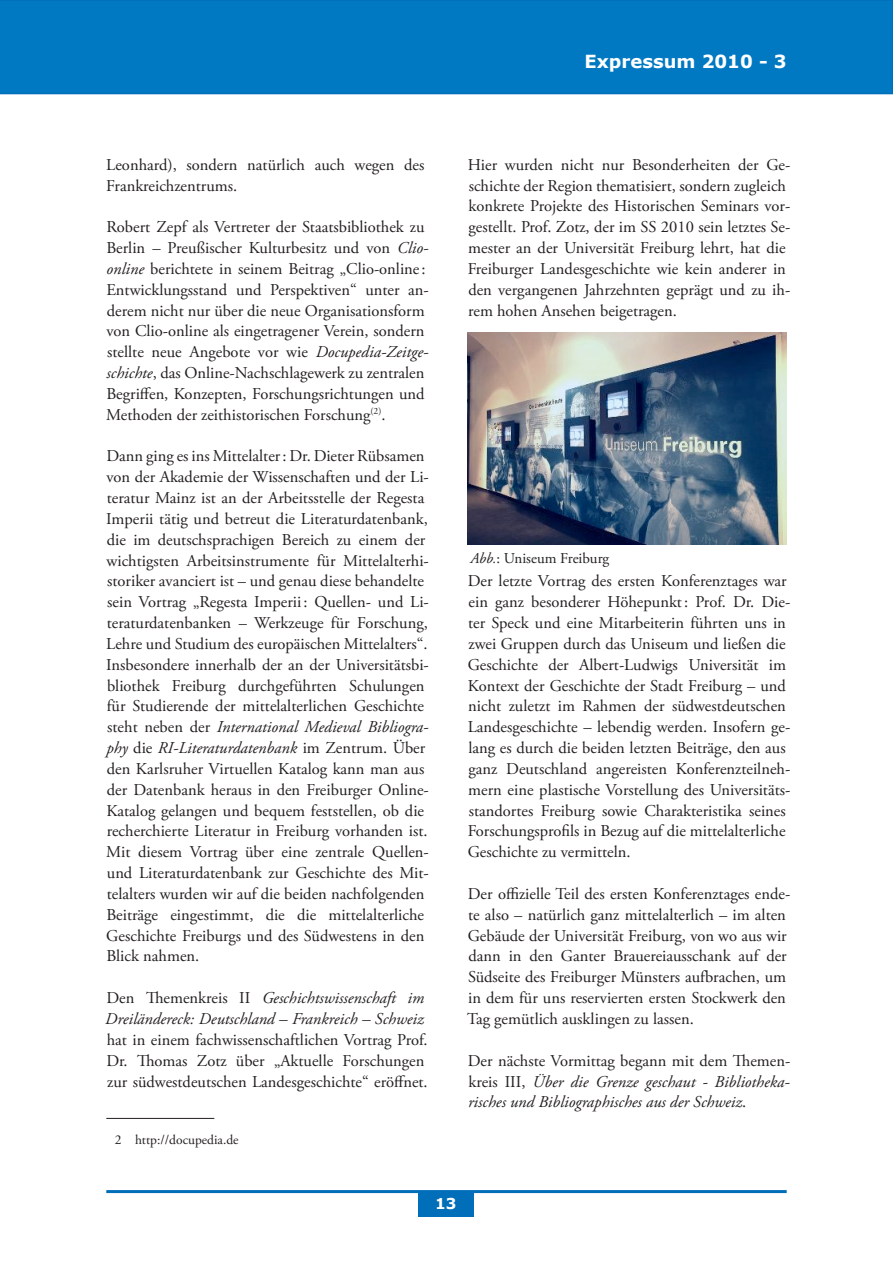
<style>
.page{position:relative;width:893px;height:1263px;background:#fff}
.page>*{position:absolute;margin:0;border:0;box-sizing:border-box;transform-origin:0 0}
.t1{font:700 18px "Verdana";color:#fff}
.Standart-Text{font:16.5px/20.9px "Adobe Garamond Pro";color:#231f20}
.Fußnote{font:16.5px/20.9px "Adobe Garamond Pro";color:#231f20}
.Standart-Text-2{font:italic 16.5px/20.9px "Adobe Garamond Pro";color:#231f20;text-align:justify}
.Bildbeschriftung{font:15px "Adobe Garamond Pro";color:#231f20}
.t2{font:700 15px "Verdana";color:#fff}
.Fußnote-2{font:13.5px "Adobe Garamond Pro";color:#231f20}
.s1{font-style:italic}
.s2{font-style:normal}
</style>
<div class="page">
<div style="left:0;top:0;width:893px;height:94px;background:#0079c2"></div>
<hr style="left:106px;top:1118px;width:108px;height:1px;background:#231f20">
<img style="left:468px;top:332px;width:319px;height:212px">
<div style="left:418px;top:1191px;width:56px;height:26px;background:#006eb8"></div>
<hr style="left:106px;top:1190px;width:681px;height:3px;background:#006eb8">
<p class="t1" style="left:584px;top:49px;width:204px">Expressum 2010 - 3</p>
<p class="Standart-Text" style="left:106px;top:155px;width:320px">Leonhard), sondern natürlich auch wegen des<br>Frankreichzentrums.</p>
<p class="Standart-Text" style="left:106px;top:217px;width:324px">Robert Zepf als Vertreter der Staatsbibliothek zu Berlin – Preußischer Kulturbesitz und von <span class="s1">Clio&shy;online</span> berichtete in seinem Beitrag „Clio-online:<br>Entwicklungsstand und Perspektiven“ unter an&shy;derem nicht nur über die neue Organisationsform von Clio-online als eingetragener Verein, sondern stellte neue Angebote vor wie <span class="s1">Docupedia-Zeitge&shy;schichte</span>, das Online-Nachschlagewerk zu zentralen Begriffen, Konzepten, Forschungsrichtungen und Methoden der zeithistorischen Forschung<sup>(2)</sup>.</p>
<p class="Standart-Text" style="left:106px;top:446px;width:324px">Dann ging es ins Mittelalter: Dr. Dieter Rübsamen von der Akademie der Wissenschaften und der Li&shy;teratur Mainz ist an der Arbeitsstelle der Regesta Imperii tätig und betreut die Literaturdatenbank, die im deutschsprachigen Bereich zu einem der wichtigsten Arbeitsinstrumente für Mittelalterhi&shy;storiker avanciert ist – und genau diese behandelte sein Vortrag „Regesta Imperii: Quellen- und Li&shy;teraturdatenbanken – Werkzeuge für Forschung, Lehre und Studium des europäischen Mittelalters“.<br>Insbesondere innerhalb der an der Universitätsbi&shy;bliothek Freiburg durchgeführten Schulungen für Studierende der mittelalterlichen Geschichte steht neben der <span class="s1">International Medieval Bibliogra&shy;phy</span> die <span class="s1">RI-Literaturdatenbank</span> im Zentrum. Über den Karlsruher Virtuellen Katalog kann man aus der Datenbank heraus in den Freiburger Online-Katalog gelangen und bequem feststellen, ob die recherchierte Literatur in Freiburg vorhanden ist.<br>Mit diesem Vortrag über eine zentrale Quellen&shy;und Literaturdatenbank zur Geschichte des Mit&shy;telalters wurden wir auf die beiden nachfolgenden Beiträge eingestimmt, die die mittelalterliche Geschichte Freiburgs und des Südwestens in den Blick nahmen.</p>
<p class="Standart-Text" style="left:105px;top:988px;width:324px">Den Themenkreis II <span class="s1">Geschichtswissenschaft im Dreiländereck: Deutschland – Frankreich – Schweiz </span>hat in einem fachwissenschaftlichen Vortrag Prof.<br>Dr. Thomas Zotz über „Aktuelle Forschungen zur südwestdeutschen Landesgeschichte“ eröffnet.</p>
<p class="Fußnote-2" style="left:115px;top:1131px;width:125px">2 http://docupedia.de</p>
<p class="Fußnote" style="left:468px;top:155px;width:324px">Hier wurden nicht nur Besonderheiten der Ge&shy;schichte der Region thematisiert, sondern zugleich konkrete Projekte des Historischen Seminars vor&shy;gestellt. Prof. Zotz, der im SS 2010 sein letztes Se&shy;mester an der Universität Freiburg lehrt, hat die Freiburger Landesgeschichte wie kein anderer in den vergangenen Jahrzehnten geprägt und zu ih&shy;rem hohen Ansehen beigetragen.</p>
<p class="Bildbeschriftung" style="left:471px;top:549px;width:140px"><span class="s1">Abb.</span>: Uniseum Freiburg</p>
<p class="Standart-Text" style="left:468px;top:571px;width:324px">Der letzte Vortrag des ersten Konferenztages war ein ganz besonderer Höhepunkt: Prof. Dr. Die&shy;ter Speck und eine Mitarbeiterin führten uns in zwei Gruppen durch das Uniseum und ließen die Geschichte der Albert-Ludwigs Universität im Kontext der Geschichte der Stadt Freiburg – und nicht zuletzt im Rahmen der südwestdeutschen Landesgeschichte – lebendig werden. Insofern ge&shy;lang es durch die beiden letzten Beiträge, den aus ganz Deutschland angereisten Konferenzteilneh&shy;mern eine plastische Vorstellung des Universitäts&shy;standortes Freiburg sowie Charakteristika seines Forschungsprofils in Bezug auf die mittelalterliche Geschichte zu vermitteln.</p>
<p class="Standart-Text" style="left:467px;top:884px;width:325px">Der offizielle Teil des ersten Konferenztages ende&shy;te also – natürlich ganz mittelalterlich – im alten Gebäude der Universität Freiburg, von wo aus wir dann in den Ganter Brauereiausschank auf der Südseite des Freiburger Münsters aufbrachen, um in dem für uns reservierten ersten Stockwerk den Tag gemütlich ausklingen zu lassen.</p>
<p class="Standart-Text-2" style="left:468px;top:1050px;width:324px"><span class="s2">Der nächste Vormittag begann mit dem Themen&shy;kreis III,</span> Über die Grenze geschaut - Bibliotheka&shy;risches und Bibliographisches aus der Schweiz<span class="s2">.</span></p>
<p class="t2" style="left:435px;top:1194px;width:23px">13</p>
</div>
